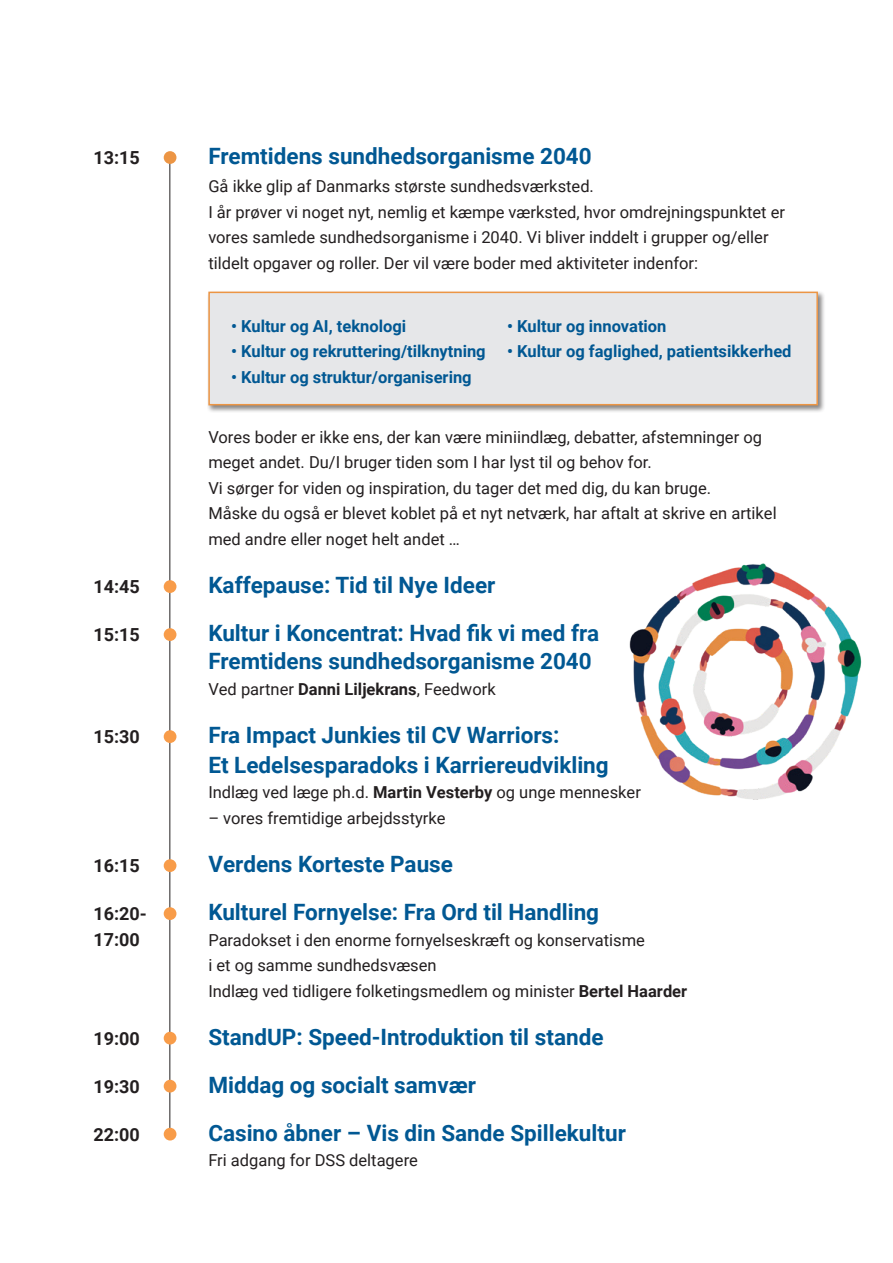
<style>
.page{position:relative;width:893px;height:1263px;background:#fff}
.page>*{position:absolute;margin:0;border:0;box-sizing:border-box;transform-origin:0 0}
.t1{font:700 22.5px/28.5px "Roboto";color:#015893}
.t2{font:700 18px "Roboto";color:#231f20}
.t3{font:16.5px/25.5px "Roboto";color:#231f20}
.t4{font:700 16.5px "Roboto";color:#015893}
.s1{font-weight:700}
</style>
<div class="page">
<hr style="left:170px;top:154px;width:1px;height:982px;background:#231f20">
<div style="left:164px;top:151px;width:12px;height:13px;background:#ec9544;border-radius:50%"></div>
<div style="left:207px;top:290px;width:618px;height:123px;background:#231f20;opacity:.55"></div>
<div style="left:209px;top:292px;width:608px;height:113px;background:#e6e7e9"></div>
<div style="left:208px;top:292px;width:610px;height:113px;border:2px solid #ec9544"></div>
<div style="left:164px;top:580px;width:12px;height:13px;background:#f89c49;border-radius:50%"></div>
<div style="left:164px;top:628px;width:12px;height:13px;background:#f89c49;border-radius:50%"></div>
<div style="left:164px;top:730px;width:12px;height:13px;background:#f89c49;border-radius:50%"></div>
<div style="left:164px;top:859px;width:12px;height:13px;background:#f89c49;border-radius:50%"></div>
<div style="left:164px;top:907px;width:12px;height:13px;background:#f89c49;border-radius:50%"></div>
<div style="left:164px;top:1032px;width:12px;height:12px;background:#f89c49;border-radius:50%"></div>
<div style="left:164px;top:1080px;width:12px;height:12px;background:#f89c49;border-radius:50%"></div>
<div style="left:164px;top:1128px;width:12px;height:12px;background:#f89c49;border-radius:50%"></div>
<img style="left:629px;top:563px;width:233px;height:237px">
<p class="t2" style="left:94px;top:145px;width:48px">13:15</p>
<h1 class="t1" style="left:208px;top:141px;width:385px">Fremtidens sundhedsorganisme 2040</h1>
<p class="t3" style="left:208px;top:173px;width:578px">Gå ikke glip af Danmarks største sundhedsværksted.<br>I år prøver vi noget nyt, nemlig et kæmpe værksted, hvor omdrejningspunktet er vores samlede sundhedsorganisme i 2040. Vi bliver inddelt i grupper og/eller tildelt opgaver og roller. Der vil være boder med aktiviteter indenfor:</p>
<p class="t4" style="left:231px;top:314px;width:177px">• Kultur og AI, teknologi</p>
<p class="t4" style="left:507px;top:314px;width:161px">• Kultur og innovation</p>
<p class="t4" style="left:231px;top:340px;width:256px">• Kultur og rekruttering/tilknytning</p>
<p class="t4" style="left:507px;top:340px;width:286px">• Kultur og faglighed, patientsikkerhed</p>
<p class="t4" style="left:231px;top:365px;width:242px">• Kultur og struktur/organisering</p>
<p class="t3" style="left:208px;top:424px;width:570px">Vores boder er ikke ens, der kan være miniindlæg, debatter, afstemninger og meget andet. Du/I bruger tiden som I har lyst til og behov for.<br>Vi sørger for viden og inspiration, du tager det med dig, du kan bruge.<br>Måske du også er blevet koblet på et nyt netværk, har aftalt at skrive en artikel med andre eller noget helt andet …</p>
<p class="t2" style="left:94px;top:574px;width:48px">14:45</p>
<h1 class="t1" style="left:208px;top:570px;width:289px">Kaffepause: Tid til Nye Ideer</h1>
<p class="t2" style="left:94px;top:622px;width:48px">15:15</p>
<h1 class="t1" style="left:208px;top:618px;width:392px">Kultur i Koncentrat: Hvad fik vi med fra<br>Fremtidens sundhedsorganisme 2040</h1>
<p class="t3" style="left:208px;top:676px;width:289px">Ved partner <span class="s1">Danni Liljekrans</span>, Feedwork</p>
<p class="t2" style="left:94px;top:724px;width:48px">15:30</p>
<h1 class="t1" style="left:208px;top:719px;width:402px;line-height:30px">Fra Impact Junkies til CV Warriors:<br>Et Ledelsesparadoks i Karriereudvikling</h1>
<p class="t3" style="left:208px;top:779px;width:434px">Indlæg ved læge ph.d. <span class="s1">Martin Vesterby</span> og unge mennesker</p>
<p class="t3" style="left:208px;top:805px;width:239px">– vores fremtidige arbejdsstyrke</p>
<p class="t2" style="left:94px;top:853px;width:48px">16:15</p>
<h1 class="t1" style="left:208px;top:849px;width:246px">Verdens Korteste Pause</h1>
<p class="t2" style="left:94px;top:901px;width:55px">16:20-</p>
<h1 class="t1" style="left:208px;top:897px;width:392px">Kulturel Fornyelse: Fra Ord til Handling</h1>
<p class="t2" style="left:94px;top:926px;width:48px">17:00</p>
<p class="t3" style="left:208px;top:926px;width:480px">Paradokset i den enorme fornyelseskræft og konservatisme<br>i et og samme sundhedsvæsen<br>Indlæg ved tidligere folketingsmedlem og minister <span class="s1">Bertel Haarder</span></p>
<p class="t2" style="left:94px;top:1025px;width:48px">19:00</p>
<h1 class="t1" style="left:208px;top:1021px;width:397px">StandUP: Speed-Introduktion til stande</h1>
<p class="t2" style="left:94px;top:1073px;width:48px">19:30</p>
<h1 class="t1" style="left:208px;top:1069px;width:269px">Middag og socialt samvær</h1>
<p class="t2" style="left:94px;top:1121px;width:48px">22:00</p>
<h1 class="t1" style="left:208px;top:1117px;width:419px">Casino åbner – Vis din Sande Spillekultur</h1>
<p class="t3" style="left:208px;top:1147px;width:211px">Fri adgang for DSS deltagere</p>
</div>
